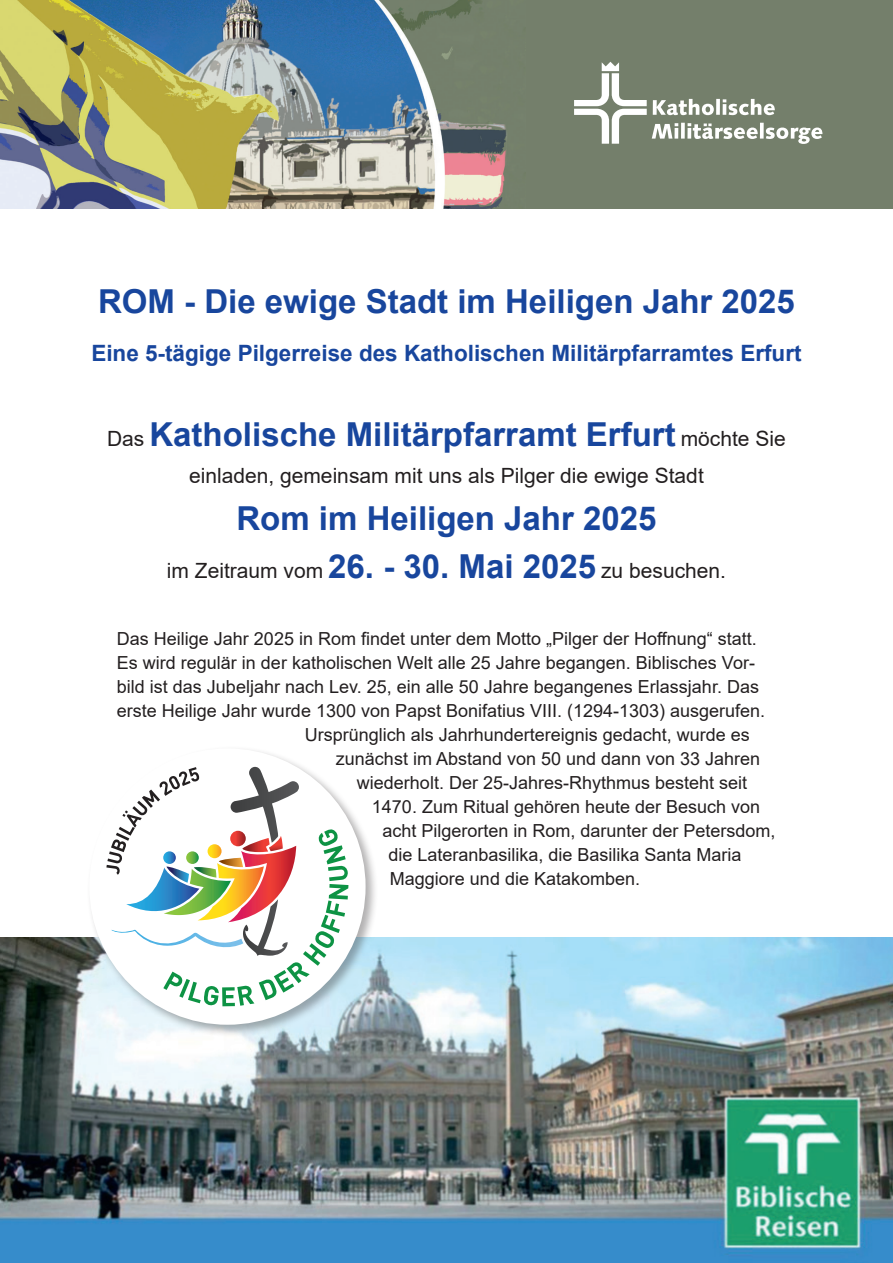
<style>
.page{position:relative;width:893px;height:1263px;background:#fff}
.page>*{position:absolute;margin:0;border:0;box-sizing:border-box;transform-origin:0 0}
.t1{font:700 33px "Arial";color:#18469d}
.t2{font:700 22.5px "Arial";color:#18469d}
.t3{font:21px "Arial";color:#231f20}
.t4{font:18px "Arial";color:#231f20}
.s1{font-weight:400;font-size:21px;color:#231f20}
.s2{font-weight:700;font-size:33px;color:#18469d}
</style>
<div class="page">
<div style="left:0;top:0;width:893px;height:208px;background:#747f6b"></div>
<img style="left:0;top:0;width:507px;height:208px">
<img style="left:0;top:937px;width:893px;height:326px">
<div style="left:87px;top:746px;width:291px;height:291px;background:#231f20;opacity:.35"></div>
<div style="left:89px;top:748px;width:277px;height:277px;background:#fff;border-radius:50%"></div>
<svg style="left:106px;top:767px;width:242px;height:239px"></svg>
<svg style="left:574px;top:62px;width:248px;height:82px"></svg>
<h1 class="t1" style="left:98px;top:278px;width:698px">ROM - Die ewige Stadt im Heiligen Jahr 2025</h1>
<p class="t2" style="left:91px;top:337px;width:712px">Eine 5-tägige Pilgerreise des Katholischen Militärpfarramtes Erfurt</p>
<h1 class="t1" style="left:107px;top:411px;width:680px"><span class="s1">Das</span> Katholische Militärpfarramt Erfurt <span class="s1">möchte Sie</span></h1>
<p class="t3" style="left:189px;top:461px;width:516px">einladen, gemeinsam mit uns als Pilger die ewige Stadt</p>
<h1 class="t1" style="left:236px;top:495px;width:421px">Rom im Heiligen Jahr 2025</h1>
<p class="t3" style="left:167px;top:556px;width:561px">im Zeitraum vom <span class="s2">26. - 30. Mai 2025</span> zu besuchen.</p>
<p class="t4" style="left:117px;top:626px;width:641px">Das Heilige Jahr 2025 in Rom findet unter dem Motto „Pilger der Hoffnung“ statt.</p>
<p class="t4" style="left:117px;top:650px;width:640px">Es wird regulär in der katholischen Welt alle 25 Jahre begangen. Biblisches Vor-</p>
<p class="t4" style="left:117px;top:674px;width:644px">bild ist das Jubeljahr nach Lev. 25, ein alle 50 Jahre begangenes Erlassjahr. Das</p>
<p class="t4" style="left:117px;top:698px;width:650px">erste Heilige Jahr wurde 1300 von Papst Bonifatius VIII. (1294-1303) ausgerufen.</p>
<p class="t4" style="left:305px;top:722px;width:447px">Ursprünglich als Jahrhundertereignis gedacht, wurde es</p>
<p class="t4" style="left:336px;top:746px;width:426px">zunächst im Abstand von 50 und dann von 33 Jahren</p>
<p class="t4" style="left:357px;top:770px;width:392px">wiederholt. Der 25-Jahres-Rhythmus besteht seit</p>
<p class="t4" style="left:372px;top:794px;width:390px">1470. Zum Ritual gehören heute der Besuch von</p>
<p class="t4" style="left:382px;top:818px;width:394px">acht Pilgerorten in Rom, darunter der Petersdom,</p>
<p class="t4" style="left:388px;top:842px;width:355px">die Lateranbasilika, die Basilika Santa Maria</p>
<p class="t4" style="left:390px;top:866px;width:252px">Maggiore und die Katakomben.</p>
</div>
